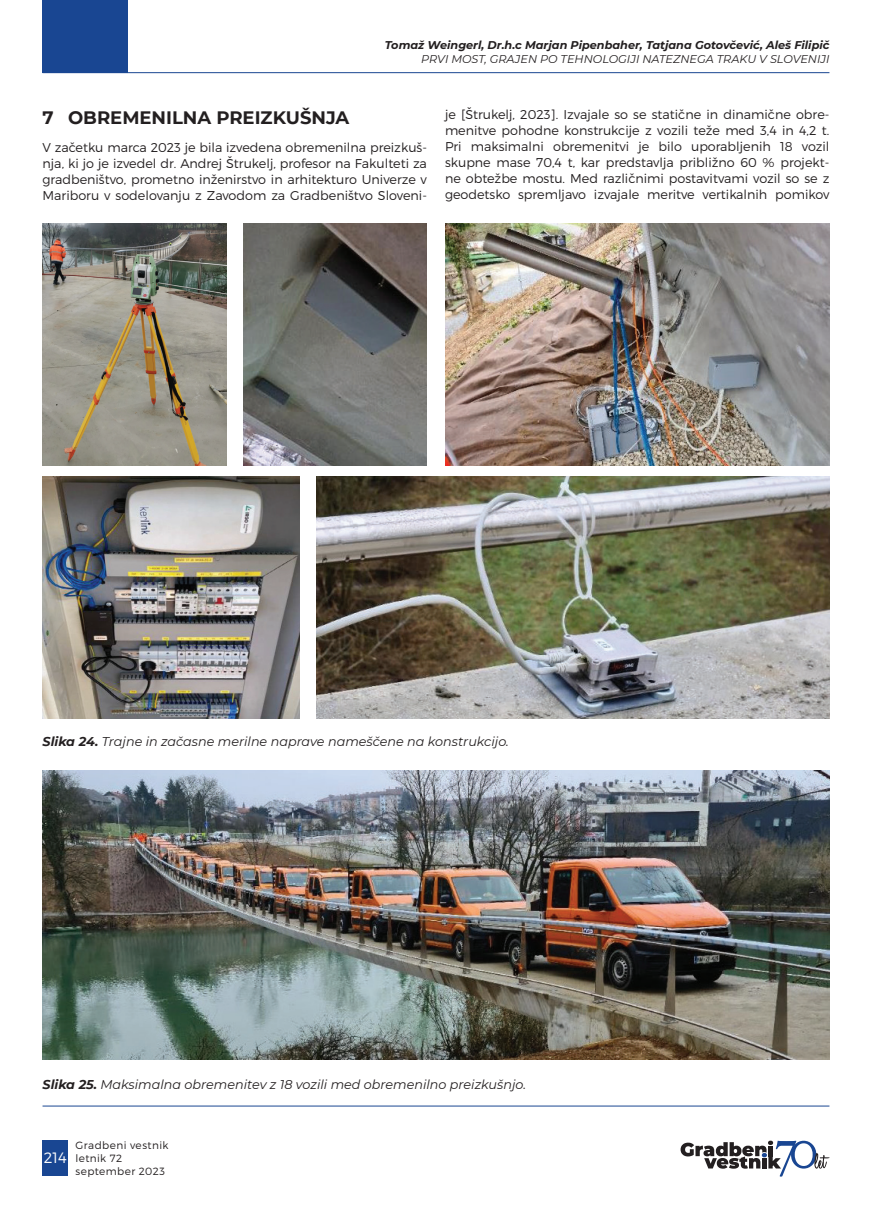
<style>
.page{position:relative;width:872px;height:1212px;background:#fff}
.page>*{position:absolute;margin:0;border:0;box-sizing:border-box;transform-origin:0 0}
.t1{font:700 18px "Montserrat";color:#231f20}
.t2{font:300 15px "Montserrat";color:#fff}
.t3{font:300 12.75px/16px "Montserrat";color:#231f20;text-align:justify}
.t4{font:italic 12.75px "Montserrat";color:#231f20}
.t5{font:italic 700 11.25px "Montserrat";color:#231f20}
.t6{font:italic 11.25px "Montserrat";color:#231f20}
.t7{font:300 10.5px/12.6px "Montserrat";letter-spacing:.035em;color:#231f20}
.s1{font-weight:700}
</style>
<div class="page">
<div style="left:43px;top:1140px;width:25px;height:36px;background:#194692"></div>
<svg style="left:680px;top:1140px;width:149px;height:36px"></svg>
<div style="left:43px;top:0;width:85px;height:72px;background:#194692"></div>
<hr style="left:43px;top:72px;width:786px;height:1px;background:#194692">
<hr style="left:43px;top:1106px;width:786px;height:1px;background:#194692">
<img style="left:43px;top:223px;width:183px;height:243px">
<img style="left:243px;top:223px;width:184px;height:243px">
<img style="left:445px;top:223px;width:384px;height:243px">
<img style="left:43px;top:476px;width:256px;height:243px">
<img style="left:316px;top:476px;width:513px;height:243px">
<img style="left:43px;top:770px;width:786px;height:289px">
<p class="t5" style="left:385px;top:37px;width:446px">Tomaž Weingerl, Dr.h.c Marjan Pipenbaher, Tatjana Gotovčević, Aleš Filipič</p>
<p class="t6" style="left:421px;top:51px;width:410px">PRVI MOST, GRAJEN PO TEHNOLOGIJI NATEZNEGA TRAKU V SLOVENIJI</p>
<h1 class="t1" style="left:43px;top:104px;width:308px">7 OBREMENILNA PREIZKUŠNJA</h1>
<p class="t3" style="left:43px;top:140px;width:386px">V začetku marca 2023 je bila izvedena obremenilna preizkuš&shy;nja, ki jo je izvedel dr. Andrej Štrukelj, profesor na Fakulteti za gradbeništvo, prometno inženirstvo in arhitekturo Univerze v Mariboru v sodelovanju z Zavodom za Gradbeništvo Sloveni-</p>
<p class="t3" style="left:445px;top:106px;width:386px">je [Štrukelj, 2023]. Izvajale so se statične in dinamične obre&shy;menitve pohodne konstrukcije z vozili teže med 3,4 in 4,2 t.<br>Pri maksimalni obremenitvi je bilo uporabljenih 18 vozil skupne mase 70,4 t, kar predstavlja približno 60 % projekt&shy;ne obtežbe mostu. Med različnimi postavitvami vozil so se z geodetsko spremljavo izvajale meritve vertikalnih pomikov</p>
<p class="t4" style="left:43px;top:733px;width:468px"><span class="s1">Slika 24.</span> Trajne in začasne merilne naprave nameščene na konstrukcijo.</p>
<p class="t4" style="left:43px;top:1075px;width:485px"><span class="s1">Slika 25.</span> Maksimalna obremenitev z 18 vozili med obremenilno preizkušnjo.</p>
<p class="t2" style="left:44px;top:1149px;width:24px">214</p>
<p class="t7" style="left:75px;top:1139px;width:94px">Gradbeni vestnik letnik 72 september 2023</p>
</div>
